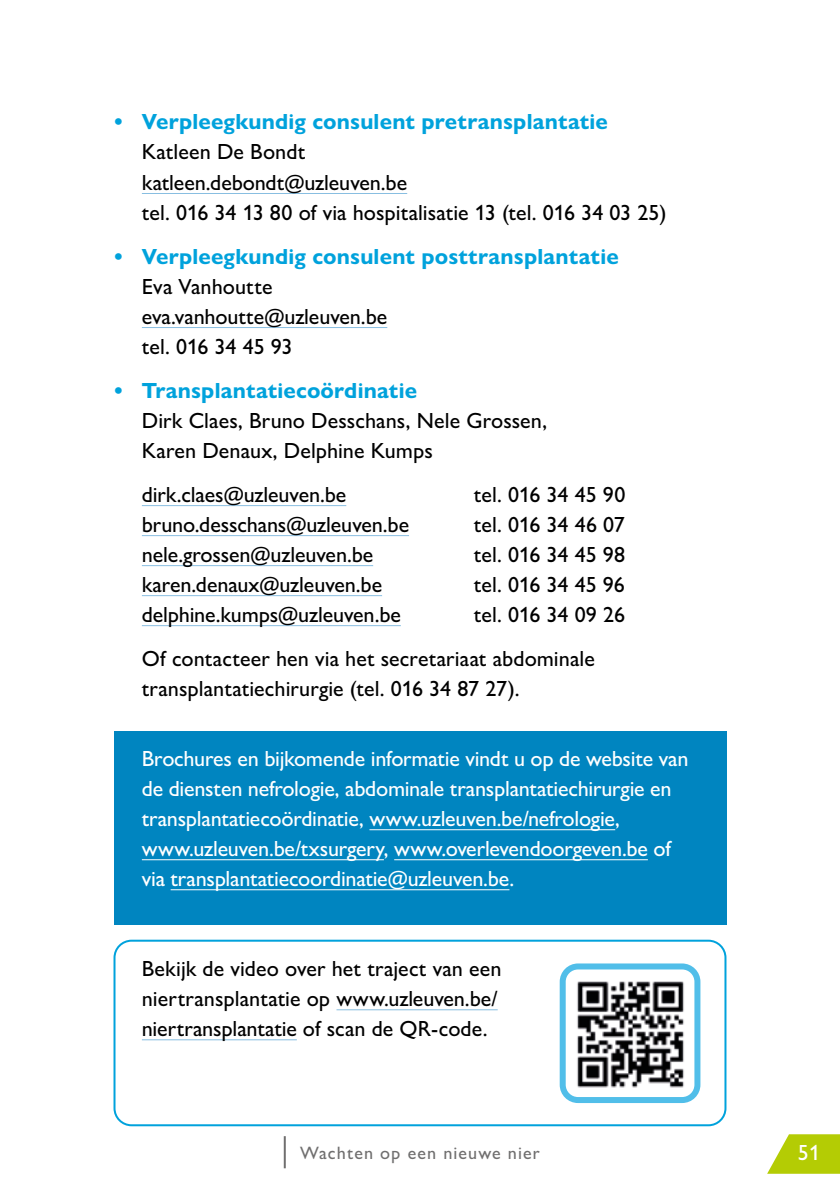
<style>
.page{position:relative;width:840px;height:1191px;background:#fff}
.page>*{position:absolute;margin:0;border:0;box-sizing:border-box;transform-origin:0 0}
.t1{font:500 22px/30px "Gill Sans Nova";color:#000}
.t2{font:500 22px/30px "Gill Sans Nova";letter-spacing:-.015em;color:#fff}
.t3{font:700 22px "Gill Sans Nova";letter-spacing:.01em;color:#00a2dc}
.t4{font:500 18px "Gill Sans Nova";letter-spacing:.06em;color:#706f6f}
</style>
<div class="page">
<hr style="left:283px;top:1136px;width:2px;height:32px;background:#706f6f">
<svg style="left:767px;top:1134px;width:72px;height:39px"></svg>
<div style="left:113px;top:731px;width:613px;height:194px;background:#0085c0"></div>
<img style="left:566px;top:970px;width:127px;height:126px">
<div style="left:559px;top:963px;width:141px;height:140px;border:6px solid #51bee9;border-radius:15px"></div>
<div style="left:113px;top:939px;width:613px;height:187px;border:2px solid #00a2dc;border-radius:17px"></div>
<hr style="left:142px;top:193px;width:265px;height:1px;background:#88bee1">
<hr style="left:142px;top:327px;width:245px;height:1px;background:#88bee1">
<hr style="left:142px;top:505px;width:204px;height:1px;background:#88bee1">
<hr style="left:142px;top:535px;width:267px;height:1px;background:#88bee1">
<hr style="left:142px;top:565px;width:231px;height:1px;background:#88bee1">
<hr style="left:142px;top:595px;width:240px;height:1px;background:#88bee1">
<hr style="left:142px;top:625px;width:258px;height:1px;background:#88bee1">
<hr style="left:369px;top:829px;width:246px;height:1px;background:#fff">
<hr style="left:142px;top:859px;width:242px;height:1px;background:#fff">
<hr style="left:394px;top:859px;width:253px;height:1px;background:#fff">
<hr style="left:170px;top:889px;width:339px;height:1px;background:#fff">
<hr style="left:336px;top:1009px;width:161px;height:1px;background:#88bee1">
<hr style="left:142px;top:1039px;width:155px;height:1px;background:#88bee1">
<p class="t3" style="left:113px;top:108px;width:495px">• Verpleegkundig consulent pretransplantatie</p>
<p class="t1" style="left:142px;top:137px;width:526px">Katleen De Bondt<br>katleen.debondt@uzleuven.be<br>tel. 016 34 13 80 of via hospitalisatie 13 (tel. 016 34 03 25)</p>
<p class="t3" style="left:113px;top:242px;width:506px">• Verpleegkundig consulent posttransplantatie</p>
<p class="t1" style="left:142px;top:271px;width:247px">Eva Vanhoutte eva.vanhoutte@uzleuven.be tel. 016 34 45 93</p>
<p class="t3" style="left:113px;top:376px;width:305px">• Transplantatiecoördinatie</p>
<p class="t1" style="left:142px;top:405px;width:406px">Dirk Claes, Bruno Desschans, Nele Grossen,<br>Karen Denaux, Delphine Kumps</p>
<p class="t1" style="left:142px;top:479px;width:206px">dirk.claes@uzleuven.be</p>
<p class="t1" style="left:473px;top:479px;width:153px">tel. 016 34 45 90</p>
<p class="t1" style="left:142px;top:509px;width:269px">bruno.desschans@uzleuven.be</p>
<p class="t1" style="left:473px;top:509px;width:152px">tel. 016 34 46 07</p>
<p class="t1" style="left:142px;top:539px;width:233px">nele.grossen@uzleuven.be</p>
<p class="t1" style="left:473px;top:539px;width:153px">tel. 016 34 45 98</p>
<p class="t1" style="left:142px;top:569px;width:242px">karen.denaux@uzleuven.be</p>
<p class="t1" style="left:473px;top:569px;width:152px">tel. 016 34 45 96</p>
<p class="t1" style="left:142px;top:599px;width:260px">delphine.kumps@uzleuven.be</p>
<p class="t1" style="left:142px;top:592px;width:484px;line-height:44px;text-indent:332px">tel. 016 34 09 26<br>Of contacteer hen via het secretariaat abdominale</p>
<p class="t1" style="left:142px;top:673px;width:379px">transplantatiechirurgie (tel. 016 34 87 27).</p>
<p class="t2" style="left:142px;top:743px;width:548px">Brochures en bijkomende informatie vindt u op de website van de diensten nefrologie, abdominale transplantatiechirurgie en transplantatiecoördinatie, www.uzleuven.be/nefrologie, www.uzleuven.be/txsurgery, www.overlevendoorgeven.be of via transplantatiecoordinatie@uzleuven.be.</p>
<p class="t1" style="left:142px;top:953px;width:361px">Bekijk de video over het traject van een niertransplantatie op www.uzleuven.be/ niertransplantatie of scan de QR-code.</p>
<p class="t4" style="left:300px;top:1141px;width:241px">Wachten op een nieuwe nier</p>
<p class="t2" style="left:797px;top:1137px;width:23px">51</p>
</div>
